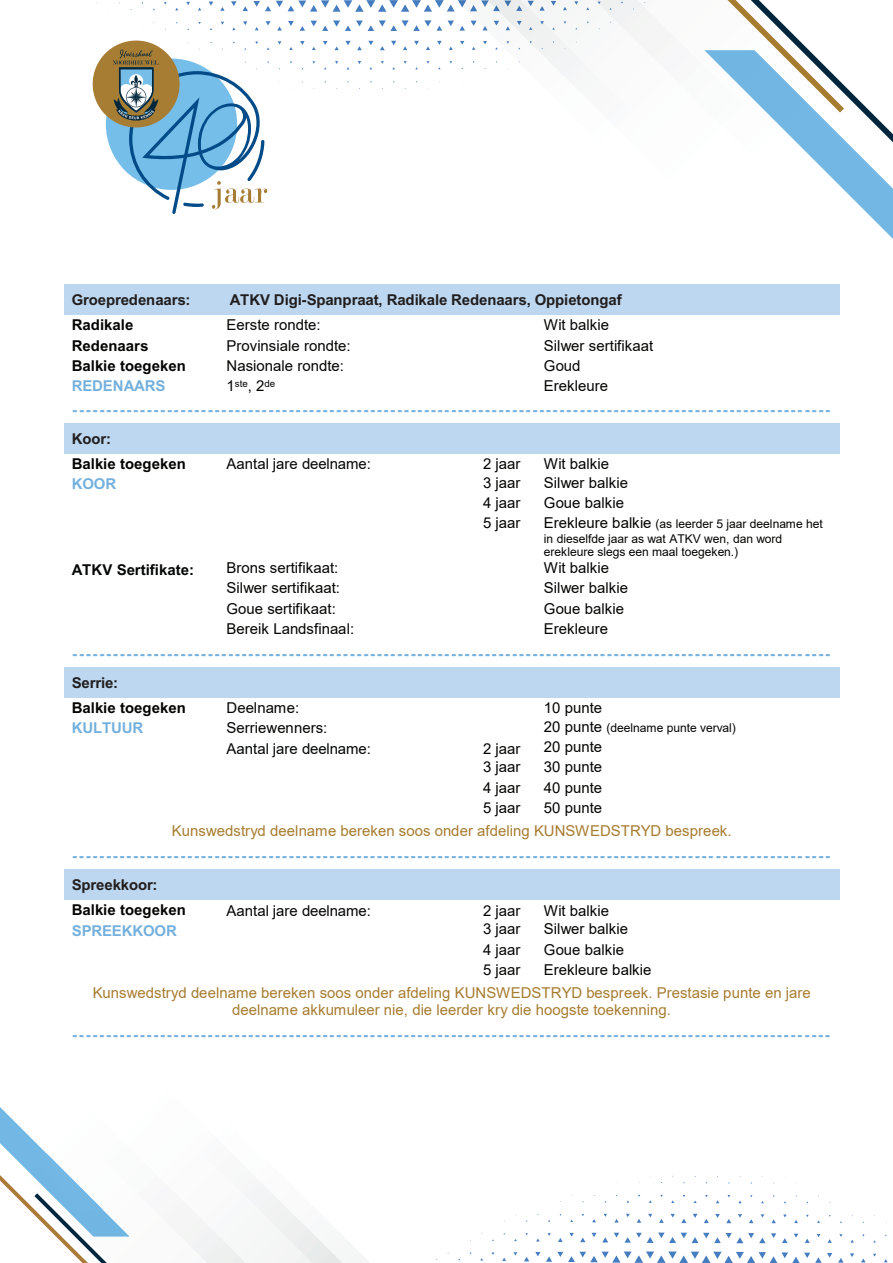
<style>
.page{position:relative;width:893px;height:1263px;background:#fff}
.page>*{position:absolute;margin:0;border:0;box-sizing:border-box;transform-origin:0 0}
.t1{font:700 15px "Arial";letter-spacing:-.01em;color:#74b0dd}
.t2{font:15px "Arial";color:#040503}
.t3{font:15px/17.1px "Arial";color:#a67c30;text-align:center}
.t4{font:700 15px "Arial";letter-spacing:-.01em;color:#211d1e}
.t5{font:700 15px "Arial";color:#040503}
.t6{font:15px "Arial";color:#040605}
.t7{font:700 15px "Arial";color:#040605}
.t8{font:12.15px/14.1px "Arial";letter-spacing:-.005em;color:#040503}
.t9{font:9.75px "Arial";color:#040503}
.s1{font-size:15px}
</style>
<div class="page">
<svg style="left:368px;top:41px;width:5px;height:4px"></svg>
<svg style="left:357px;top:46px;width:5px;height:4px"></svg>
<svg style="left:345px;top:41px;width:6px;height:4px"></svg>
<svg style="left:323px;top:41px;width:5px;height:4px"></svg>
<svg style="left:300px;top:41px;width:5px;height:4px"></svg>
<svg style="left:300px;top:20px;width:74px;height:11px"></svg>
<svg style="left:288px;top:21px;width:6px;height:5px"></svg>
<svg style="left:277px;top:27px;width:5px;height:4px"></svg>
<svg style="left:266px;top:21px;width:5px;height:4px"></svg>
<svg style="left:243px;top:21px;width:4px;height:4px"></svg>
<svg style="left:243px;top:0;width:133px;height:12px"></svg>
<svg style="left:231px;top:1px;width:6px;height:5px"></svg>
<svg style="left:220px;top:7px;width:5px;height:4px"></svg>
<svg style="left:209px;top:2px;width:4px;height:4px"></svg>
<svg style="left:524px;top:1257px;width:5px;height:4px"></svg>
<svg style="left:535px;top:1252px;width:5px;height:4px"></svg>
<svg style="left:558px;top:1238px;width:5px;height:4px"></svg>
<svg style="left:569px;top:1233px;width:5px;height:4px"></svg>
<svg style="left:580px;top:1237px;width:5px;height:5px"></svg>
<svg style="left:591px;top:1233px;width:17px;height:9px"></svg>
<svg style="left:637px;top:1219px;width:4px;height:4px"></svg>
<svg style="left:659px;top:1219px;width:5px;height:4px"></svg>
<svg style="left:681px;top:1218px;width:5px;height:5px"></svg>
<svg style="left:693px;top:1214px;width:4px;height:4px"></svg>
<svg style="left:546px;top:1251px;width:153px;height:12px"></svg>
<svg style="left:704px;top:1219px;width:5px;height:4px"></svg>
<svg style="left:715px;top:1214px;width:5px;height:4px"></svg>
<svg style="left:726px;top:1219px;width:5px;height:4px"></svg>
<svg style="left:738px;top:1214px;width:4px;height:4px"></svg>
<svg style="left:749px;top:1219px;width:4px;height:4px"></svg>
<svg style="left:771px;top:1219px;width:5px;height:4px"></svg>
<svg style="left:614px;top:1232px;width:162px;height:11px"></svg>
<svg style="left:782px;top:1238px;width:6px;height:5px"></svg>
<svg style="left:794px;top:1233px;width:4px;height:4px"></svg>
<svg style="left:805px;top:1239px;width:5px;height:4px"></svg>
<svg style="left:827px;top:1239px;width:5px;height:4px"></svg>
<svg style="left:702px;top:1252px;width:130px;height:11px"></svg>
<svg style="left:838px;top:1258px;width:6px;height:5px"></svg>
<svg style="left:850px;top:1253px;width:4px;height:4px"></svg>
<svg style="left:378px;top:0;width:65px;height:102px"></svg>
<svg style="left:443px;top:0;width:213px;height:89px"></svg>
<svg style="left:180px;top:1181px;width:189px;height:82px"></svg>
<svg style="left:704px;top:0;width:189px;height:239px"></svg>
<div style="left:93px;top:41px;width:87px;height:86px;background:#a77c33;border-radius:50%"></div>
<svg style="left:113px;top:42px;width:156px;height:172px"></svg>
<svg style="left:0;top:1107px;width:130px;height:156px"></svg>
<div style="left:64px;top:285px;width:154px;height:30px;background:#bcd7ef"></div>
<div style="left:218px;top:285px;width:621px;height:30px;background:#bcd7ef"></div>
<div style="left:64px;top:423px;width:154px;height:30px;background:#bcd7ef"></div>
<div style="left:218px;top:423px;width:621px;height:30px;background:#bcd7ef"></div>
<div style="left:64px;top:667px;width:154px;height:31px;background:#bcd7ef"></div>
<div style="left:218px;top:667px;width:621px;height:31px;background:#bcd7ef"></div>
<div style="left:64px;top:869px;width:154px;height:31px;background:#bcd7ef"></div>
<div style="left:218px;top:869px;width:621px;height:31px;background:#bcd7ef"></div>
<p class="t4" style="left:72px;top:291px;width:120px">Groepredenaars:</p>
<p class="t4" style="left:230px;top:291px;width:393px">ATKV Digi-Spanpraat, Radikale Redenaars, Oppietongaf</p>
<p class="t5" style="left:72px;top:316px;width:63px">Radikale</p>
<p class="t2" style="left:227px;top:315px;width:96px">Eerste rondte:</p>
<p class="t2" style="left:544px;top:315px;width:67px">Wit balkie</p>
<p class="t5" style="left:72px;top:336px;width:78px">Redenaars</p>
<p class="t2" style="left:227px;top:335px;width:126px">Provinsiale rondte:</p>
<p class="t2" style="left:544px;top:335px;width:111px">Silwer sertifikaat</p>
<p class="t5" style="left:72px;top:357px;width:116px">Balkie toegeken</p>
<p class="t2" style="left:227px;top:355px;width:119px">Nasionale rondte:</p>
<p class="t2" style="left:544px;top:355px;width:38px">Goud</p>
<p class="t1" style="left:72px;top:377px;width:95px">REDENAARS</p>
<p class="t9" style="left:227px;top:377px;width:50px"><span class="s1">1</span>ste<span class="s1">, 2</span>de</p>
<p class="t2" style="left:544px;top:376px;width:66px">Erekleure</p>
<p class="t1" style="left:73px;top:400px;width:759px">----------------------------------------------------------------------------------------------------------------</p>
<p class="t4" style="left:72px;top:430px;width:41px">Koor:</p>
<p class="t5" style="left:72px;top:455px;width:116px">Balkie toegeken</p>
<p class="t6" style="left:227px;top:453px;width:146px">Aantal jare deelname:</p>
<p class="t2" style="left:483px;top:453px;width:39px">2 jaar</p>
<p class="t2" style="left:544px;top:453px;width:67px">Wit balkie</p>
<p class="t1" style="left:72px;top:475px;width:46px">KOOR</p>
<p class="t2" style="left:483px;top:472px;width:39px">3 jaar</p>
<p class="t2" style="left:544px;top:472px;width:86px">Silwer balkie</p>
<p class="t2" style="left:483px;top:492px;width:39px">4 jaar</p>
<p class="t2" style="left:544px;top:492px;width:82px">Goue balkie</p>
<p class="t2" style="left:483px;top:513px;width:39px">5 jaar</p>
<p class="t8" style="left:544px;top:517px;width:280px"><span class="s1">Erekleure balkie</span> (as leerder 5 jaar deelname het in dieselfde jaar as wat ATKV wen, dan word erekleure slegs een maal toegeken.)</p>
<p class="t7" style="left:72px;top:560px;width:124px">ATKV Sertifikate:</p>
<p class="t2" style="left:227px;top:557px;width:113px">Brons sertifikaat:</p>
<p class="t2" style="left:544px;top:557px;width:67px">Wit balkie</p>
<p class="t2" style="left:227px;top:578px;width:115px">Silwer sertifikaat:</p>
<p class="t2" style="left:544px;top:578px;width:86px">Silwer balkie</p>
<p class="t2" style="left:227px;top:598px;width:111px">Goue sertifikaat:</p>
<p class="t2" style="left:544px;top:598px;width:82px">Goue balkie</p>
<p class="t2" style="left:227px;top:618px;width:129px">Bereik Landsfinaal:</p>
<p class="t2" style="left:544px;top:618px;width:66px">Erekleure</p>
<p class="t1" style="left:73px;top:645px;width:759px">----------------------------------------------------------------------------------------------------------------</p>
<p class="t4" style="left:72px;top:674px;width:48px">Serrie:</p>
<p class="t5" style="left:72px;top:699px;width:116px">Balkie toegeken</p>
<p class="t2" style="left:227px;top:698px;width:74px">Deelname:</p>
<p class="t2" style="left:544px;top:698px;width:60px">10 punte</p>
<p class="t1" style="left:72px;top:719px;width:73px">KULTUUR</p>
<p class="t2" style="left:227px;top:718px;width:102px">Serriewenners:</p>
<p class="t8" style="left:544px;top:720px;width:193px"><span class="s1">20 punte</span> (deelname punte verval)</p>
<p class="t6" style="left:227px;top:738px;width:146px">Aantal jare deelname:</p>
<p class="t2" style="left:483px;top:738px;width:39px">2 jaar</p>
<p class="t2" style="left:544px;top:736px;width:60px">20 punte</p>
<p class="t2" style="left:483px;top:757px;width:39px">3 jaar</p>
<p class="t2" style="left:544px;top:757px;width:60px">30 punte</p>
<p class="t2" style="left:483px;top:777px;width:39px">4 jaar</p>
<p class="t2" style="left:544px;top:777px;width:60px">40 punte</p>
<p class="t2" style="left:483px;top:797px;width:39px">5 jaar</p>
<p class="t2" style="left:544px;top:797px;width:60px">50 punte</p>
<p class="t3" style="left:172px;top:822px;width:561px">Kunswedstryd deelname bereken soos onder afdeling KUNSWEDSTRYD bespreek.</p>
<p class="t1" style="left:72px;top:847px;width:759px">----------------------------------------------------------------------------------------------------------------</p>
<p class="t4" style="left:72px;top:876px;width:87px">Spreekkoor:</p>
<p class="t5" style="left:72px;top:901px;width:116px">Balkie toegeken</p>
<p class="t6" style="left:227px;top:900px;width:146px">Aantal jare deelname:</p>
<p class="t2" style="left:483px;top:900px;width:39px">2 jaar</p>
<p class="t2" style="left:544px;top:900px;width:67px">Wit balkie</p>
<p class="t1" style="left:72px;top:921px;width:107px">SPREEKKOOR</p>
<p class="t2" style="left:483px;top:918px;width:39px">3 jaar</p>
<p class="t2" style="left:544px;top:918px;width:86px">Silwer balkie</p>
<p class="t2" style="left:483px;top:939px;width:39px">4 jaar</p>
<p class="t2" style="left:544px;top:939px;width:82px">Goue balkie</p>
<p class="t2" style="left:483px;top:959px;width:39px">5 jaar</p>
<p class="t2" style="left:544px;top:959px;width:109px">Erekleure balkie</p>
<p class="t3" style="left:93px;top:984px;width:720px">Kunswedstryd deelname bereken soos onder afdeling KUNSWEDSTRYD bespreek. Prestasie punte en jare deelname akkumuleer nie, die leerder kry die hoogste toekenning.</p>
<p class="t1" style="left:72px;top:1026px;width:759px">----------------------------------------------------------------------------------------------------------------</p>
</div>
